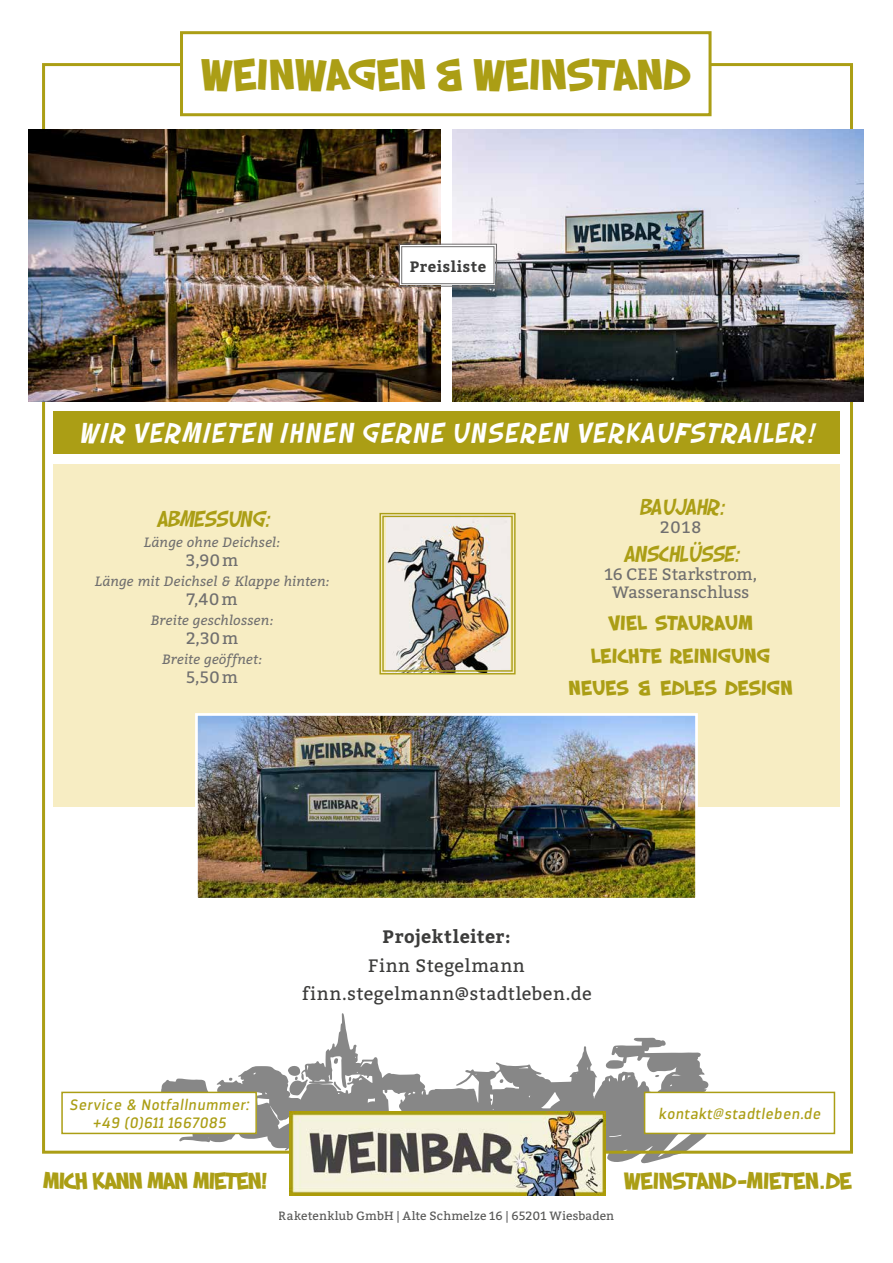
<style>
.page{position:relative;width:893px;height:1263px;background:#fff}
.page>*{position:absolute;margin:0;border:0;box-sizing:border-box;transform-origin:0 0}
.t1{font:700 45px "SF Slapstick Comic";letter-spacing:.045em;color:#ab9e15}
.t2{font:italic 30px "SF Slapstick Comic";letter-spacing:.095em;color:#fff}
.t3{font:700 24px "SF Slapstick Comic";letter-spacing:.01em;color:#ab9e15}
.t4{font:italic 24px "SF Slapstick Comic";color:#ab9e15}
.t5{font:700 21px/32.5px "SF Slapstick Comic";letter-spacing:.05em;color:#ab9e15;text-align:center}
.t6{font:18px/28.5px "Bitter";letter-spacing:.03em;color:#3c3c3b;text-align:center}
.t7{font:700 18px "Bitter";letter-spacing:.03em;color:#3c3c3b}
.t8{font:16.5px/18px "Bitter";letter-spacing:.005em;color:#706f6f;text-align:center}
.t9{font:italic 15px/18px "Darwin";letter-spacing:.05em;color:#ab9e15;text-align:center}
.t10{font:700 15px "Bitter";letter-spacing:.04em;color:#3c3c3b}
.t11{font:italic 13.5px "Bitter";letter-spacing:.01em;color:#706f6f}
.t12{font:12px "Bitter";letter-spacing:.015em;color:#575756}
</style>
<div class="page">
<svg style="left:160px;top:1013px;width:554px;height:152px"></svg>
<svg style="left:334px;top:1081px;width:7px;height:9px"></svg>
<svg style="left:334px;top:1058px;width:4px;height:6px"></svg>
<svg style="left:288px;top:1065px;width:20px;height:30px"></svg>
<svg style="left:500px;top:1079px;width:3px;height:4px"></svg>
<div style="left:53px;top:465px;width:787px;height:342px;background:#f7edc3"></div>
<img style="left:290px;top:1111px;width:315px;height:85px">
<svg style="left:42px;top:1117px;width:231px;height:48px"></svg>
<svg style="left:617px;top:1127px;width:236px;height:38px"></svg>
<img style="left:379px;top:512px;width:137px;height:163px">
<div style="left:382px;top:516px;width:131px;height:156px;border:1px solid #ab9e15"></div>
<img style="left:453px;top:129px;width:411px;height:272px">
<img style="left:28px;top:129px;width:412px;height:272px">
<div style="left:53px;top:411px;width:787px;height:43px;background:#ab9e15"></div>
<img style="left:199px;top:717px;width:495px;height:179px">
<div style="left:195px;top:713px;width:503px;height:187px;border:3px solid #fff"></div>
<div style="left:180px;top:31px;width:531px;height:85px;border:3px solid #ab9e15"></div>
<svg style="left:399px;top:244px;width:98px;height:43px"></svg>
<div style="left:401px;top:246px;width:93px;height:38px;border:1px solid #706f6f"></div>
<div style="left:62px;top:1092px;width:194px;height:41px;background:#fff"></div>
<div style="left:61px;top:1092px;width:196px;height:42px;border:2px solid #ab9e15"></div>
<div style="left:645px;top:1092px;width:189px;height:41px;background:#fff"></div>
<div style="left:644px;top:1092px;width:191px;height:42px;border:2px solid #ab9e15"></div>
<h1 class="t1" style="left:202px;top:45px;width:489px">WEINWAGEN &amp; WEINSTAND</h1>
<p class="t10" style="left:410px;top:257px;width:78px">Preisliste</p>
<h2 class="t2" style="left:79px;top:414px;width:736px">WIR VERMIETEN IHNEN GERNE UNSEREN VERKAUFSTRAILER!</h2>
<h3 class="t4" style="left:157px;top:504px;width:113px">ABMESSUNG:</h3>
<p class="t11" style="left:144px;top:532px;width:138px">Länge ohne Deichsel:</p>
<p class="t8" style="left:186px;top:552px;width:54px">3,90m</p>
<p class="t11" style="left:95px;top:571px;width:237px">Länge mit Deichsel &amp; Klappe hinten:</p>
<p class="t8" style="left:187px;top:591px;width:52px">7,40m</p>
<p class="t11" style="left:151px;top:610px;width:124px">Breite geschlossen:</p>
<p class="t8" style="left:186px;top:630px;width:54px">2,30m</p>
<p class="t11" style="left:162px;top:649px;width:102px">Breite geöffnet:</p>
<p class="t8" style="left:187px;top:669px;width:53px">5,50m</p>
<h3 class="t4" style="left:639px;top:492px;width:85px">BAUJAHR:</h3>
<p class="t8" style="left:660px;top:519px;width:43px">2018</p>
<h3 class="t4" style="left:624px;top:538px;width:115px">ANSCHLÜSSE:</h3>
<p class="t8" style="left:604px;top:565px;width:154px">16 CEE Starkstrom,<br>Wasseranschluss</p>
<h3 class="t5" style="left:569px;top:605px;width:224px">VIEL STAURAUM<br>LEICHTE REINIGUNG<br>NEUES &amp; EDLES DESIGN</h3>
<h3 class="t7" style="left:382px;top:926px;width:130px">Projektleiter:</h3>
<h3 class="t6" style="left:301px;top:951px;width:292px">Finn Stegelmann finn.stegelmann@stadtleben.de</h3>
<p class="t9" style="left:69px;top:1095px;width:181px">Service &amp; Notfallnummer: +49 (0)611 1667085</p>
<p class="t9" style="left:659px;top:1104px;width:163px">kontakt@stadtleben.de</p>
<h3 class="t3" style="left:43px;top:1165px;width:226px">MICH KANN MAN MIETEN!</h3>
<h3 class="t3" style="left:625px;top:1165px;width:228px">WEINSTAND-MIETEN.DE</h3>
<p class="t12" style="left:279px;top:1209px;width:337px">Raketenklub GmbH | Alte Schmelze 16 | 65201 Wiesbaden</p>
</div>
